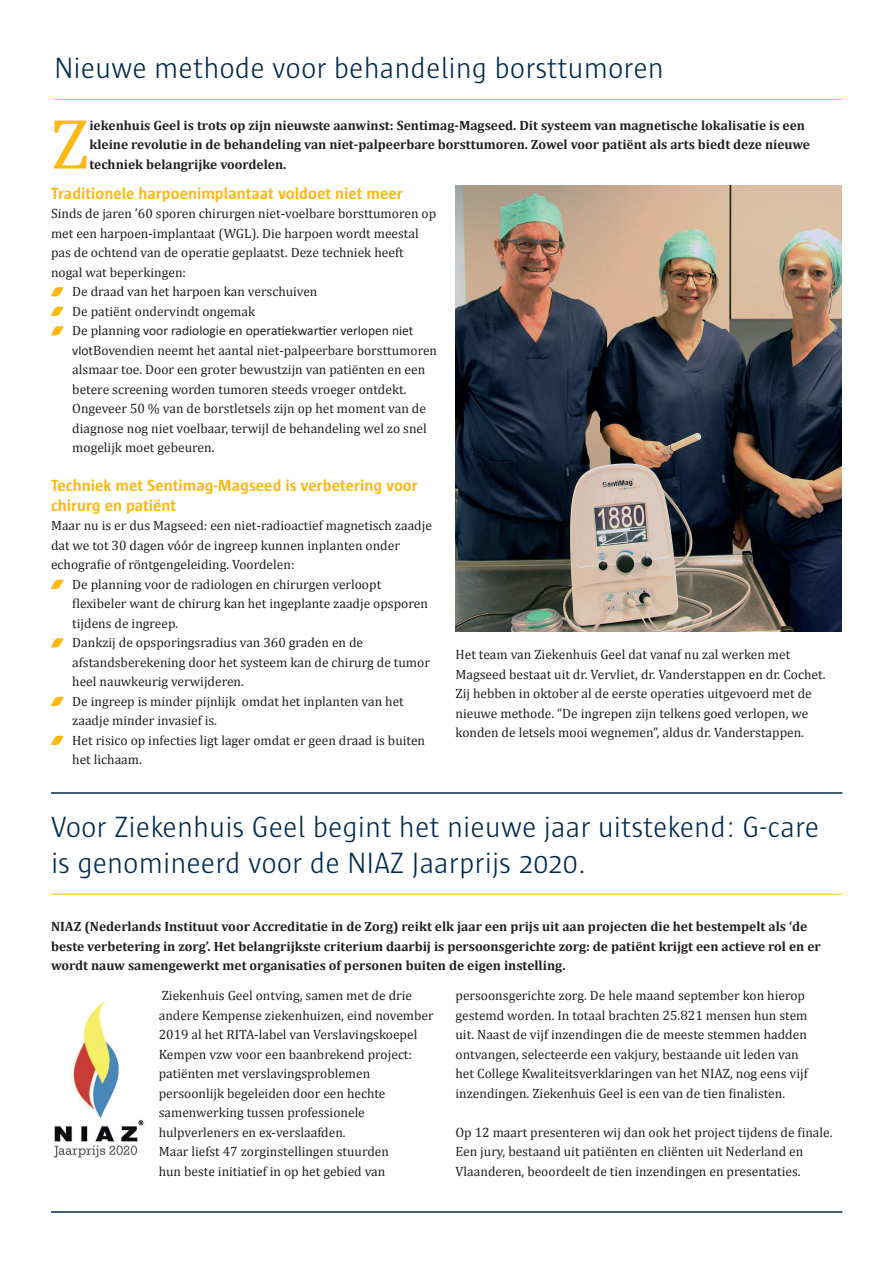
<style>
.page{position:relative;width:893px;height:1263px;background:#fff}
.page>*{position:absolute;margin:0;border:0;box-sizing:border-box;transform-origin:0 0}
.t1{font:72px "Cambria";color:#fcb814}
.t2{font:300 30px/36px "Sun";color:#00294e}
.t3{font:700 16.5px/19.5px "Sun";color:#fcb814}
.t4{font:13.5px/19.5px "Cambria";color:#231f20}
.t5{font:700 13.5px/19.5px "Cambria";color:#231f20}
.t6{font:13.5px "Calibri";color:#231f20}
.s1{font-family:"Cambria"}
.s2{font-family:"Calibri"}
</style>
<div class="page">
<hr style="left:54px;top:99px;width:788px;height:1px;background:#fcb814">
<img style="left:455px;top:186px;width:387px;height:445px">
<svg style="left:51px;top:287px;width:13px;height:9px"></svg>
<svg style="left:51px;top:307px;width:13px;height:9px"></svg>
<svg style="left:51px;top:326px;width:13px;height:9px"></svg>
<svg style="left:51px;top:580px;width:13px;height:9px"></svg>
<svg style="left:51px;top:638px;width:13px;height:9px"></svg>
<svg style="left:51px;top:697px;width:13px;height:9px"></svg>
<svg style="left:51px;top:736px;width:13px;height:9px"></svg>
<hr style="left:51px;top:894px;width:791px;height:1px;background:#fcb814">
<img style="left:53px;top:1001px;width:91px;height:157px">
<hr style="left:51px;top:1211px;width:791px;height:2px;background:#00294e">
<hr style="left:51px;top:792px;width:791px;height:2px;background:#00294e">
<h2 class="t2" style="left:54px;top:50px;width:611px">Nieuwe methode voor behandeling borsttumoren</h2>
<h1 class="t1" style="left:51px;top:102px;width:40px">Z</h1>
<p class="t5" style="left:89px;top:115px;width:722px">iekenhuis Geel is trots op zijn nieuwste aanwinst: Sentimag-Magseed. Dit systeem van magnetische lokalisatie is een kleine revolutie in de behandeling van niet-palpeerbare borsttumoren. Zowel voor patiënt als arts biedt deze nieuwe techniek belangrijke voordelen.</p>
<p class="t3" style="left:51px;top:183px;width:353px">Traditionele harpoenimplantaat voldoet niet meer</p>
<p class="t4" style="left:51px;top:204px;width:387px">Sinds de jaren ’60 sporen chirurgen niet-voelbare borsttumoren op</p>
<p class="t4" style="left:51px;top:223px;width:369px">met een harpoen-implantaat (WGL). Die harpoen wordt meestal</p>
<p class="t4" style="left:51px;top:243px;width:354px">pas de ochtend van de operatie geplaatst. Deze techniek heeft</p>
<p class="t4" style="left:51px;top:262px;width:137px">nogal wat beperkingen:</p>
<p class="t4" style="left:72px;top:282px;width:247px">De draad van het harpoen kan verschuiven</p>
<p class="t4" style="left:72px;top:301px;width:184px">De patiënt ondervindt ongemak</p>
<p class="t6" style="left:72px;top:322px;width:343px"><span class="s1">De plann</span>ing voor radiologie en operatiekwartier verlopen niet</p>
<p class="t4" style="left:72px;top:340px;width:366px"><span class="s2">vlot</span>Bovendien neemt het aantal niet-palpeerbare borsttumoren alsmaar toe. Door een groter bewustzijn van patiënten en een betere screening worden tumoren steeds vroeger ontdekt.<br>Ongeveer 50 % van de borstletsels zijn op het moment van de diagnose nog niet voelbaar, terwijl de behandeling wel zo snel mogelijk moet gebeuren.</p>
<p class="t3" style="left:51px;top:476px;width:368px">Techniek met Sentimag-Magseed is verbetering voor chirurg en patiënt</p>
<p class="t4" style="left:51px;top:516px;width:382px">Maar nu is er dus Magseed: een niet-radioactief magnetisch zaadje</p>
<p class="t4" style="left:51px;top:535px;width:350px">dat we tot 30 dagen vóór de ingreep kunnen inplanten onder</p>
<p class="t4" style="left:51px;top:555px;width:245px">echografie of röntgengeleiding. Voordelen:</p>
<p class="t4" style="left:72px;top:574px;width:310px">De planning voor de radiologen en chirurgen verloopt</p>
<p class="t4" style="left:72px;top:594px;width:357px">flexibeler want de chirurg kan het ingeplante zaadje opsporen</p>
<p class="t4" style="left:72px;top:613px;width:108px">tijdens de ingreep.</p>
<p class="t4" style="left:72px;top:633px;width:292px">Dankzij de opsporingsradius van 360 graden en de</p>
<p class="t4" style="left:72px;top:652px;width:359px">afstandsberekening door het systeem kan de chirurg de tumor</p>
<p class="t4" style="left:72px;top:672px;width:173px">heel nauwkeurig verwijderen.</p>
<p class="t4" style="left:72px;top:691px;width:333px">De ingreep is minder pijnlijk omdat het inplanten van het</p>
<p class="t4" style="left:72px;top:711px;width:146px">zaadje minder invasief is.</p>
<p class="t4" style="left:72px;top:730px;width:354px">Het risico op infecties ligt lager omdat er geen draad is buiten</p>
<p class="t4" style="left:72px;top:750px;width:71px">het lichaam.</p>
<p class="t4" style="left:455px;top:645px;width:372px">Het team van Ziekenhuis Geel dat vanaf nu zal werken met Magseed bestaat uit dr. Vervliet, dr. Vanderstappen en dr. Cochet.<br>Zij hebben in oktober al de eerste operaties uitgevoerd met de nieuwe methode. “De ingrepen zijn telkens goed verlopen, we konden de letsels mooi wegnemen”, aldus dr. Vanderstappen.</p>
<h2 class="t2" style="left:51px;top:808px;width:770px">Voor Ziekenhuis Geel begint het nieuwe jaar uitstekend: G-care is genomineerd voor de NIAZ Jaarprijs 2020.</h2>
<p class="t5" style="left:51px;top:917px;width:771px">NIAZ (Nederlands Instituut voor Accreditatie in de Zorg) reikt elk jaar een prijs uit aan projecten die het bestempelt als ‘de beste verbetering in zorg’. Het belangrijkste criterium daarbij is persoonsgerichte zorg: de patiënt krijgt een actieve rol en er wordt nauw samengewerkt met organisaties of personen buiten de eigen instelling.</p>
<p class="t4" style="left:159px;top:986px;width:276px">Ziekenhuis Geel ontving, samen met de drie andere Kempense ziekenhuizen, eind november 2019 al het RITA-label van Verslavingskoepel Kempen vzw voor een baanbrekend project: patiënten met verslavingsproblemen persoonlijk begeleiden door een hechte samenwerking tussen professionele hulpverleners en ex-verslaafden.<br>Maar liefst 47 zorginstellingen stuurden<br>hun beste initiatief in op het gebied van</p>
<p class="t4" style="left:455px;top:986px;width:354px">persoonsgerichte zorg. De hele maand september kon hierop gestemd worden. In totaal brachten 25.821 mensen hun stem uit. Naast de vijf inzendingen die de meeste stemmen hadden ontvangen, selecteerde een vakjury, bestaande uit leden van het College Kwaliteitsverklaringen van het NIAZ, nog eens vijf inzendingen. Ziekenhuis Geel is een van de tien finalisten.</p>
<p class="t4" style="left:455px;top:1122px;width:379px">Op 12 maart presenteren wij dan ook het project tijdens de finale.<br>Een jury, bestaand uit patiënten en cliënten uit Nederland en<br>Vlaanderen, beoordeelt de tien inzendingen en presentaties.</p>
</div>
